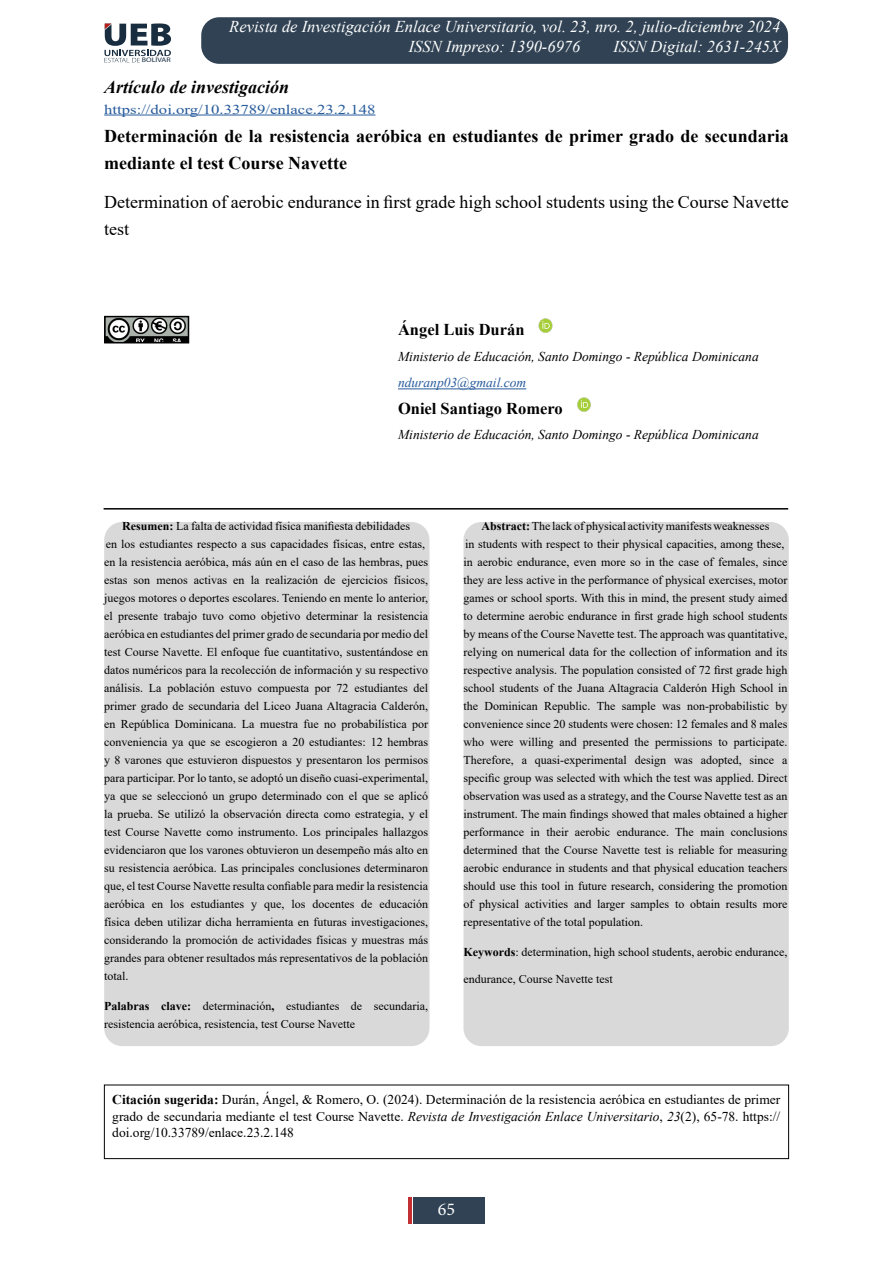
<style>
.page{position:relative;width:893px;height:1263px;background:#fff}
.page>*{position:absolute;margin:0;border:0;box-sizing:border-box;transform-origin:0 0}
.t1{font:700 18px/27px "Times New Roman";color:#000}
.t2{font:18px/27px "Times New Roman";color:#000}
.t3{font:italic 700 18px "Times New Roman";color:#000}
.t4{font:18px "Minion Pro";color:#fff}
.t5{font:italic 16.5px/19.8px "Times New Roman";color:#fff}
.t6{font:700 16.5px "Times New Roman";color:#000}
.t7{font:13.5px/16.2px "Times New Roman";color:#000;text-align:justify}
.t8{font:italic 13.5px "Times New Roman";color:#000}
.t9{font:13.5px "Times New Roman";color:#275b9b;scale:1.24 1}
.t10{font:italic 13.5px "Times New Roman";color:#275b9b}
.t11{font:12px/18px "Times New Roman";color:#000}
.t12{font:6.6px "Myriad Pro";color:#162d40;scale:1.22 1}
.s1{font-weight:700}
.s2{font-style:italic}
</style>
<div class="page">
<div style="left:201px;top:17px;width:587px;height:47px;background:#304253;border-radius:18px"></div>
<div style="left:414px;top:1197px;width:71px;height:27px;background:#304253"></div>
<svg style="left:104px;top:23px;width:67px;height:39px"></svg>
<hr style="left:408px;top:1197px;width:3px;height:27px;background:#be181a">
<div style="left:463px;top:522px;width:326px;height:524px;background:#d9d9d9;border-radius:18px"></div>
<div style="left:104px;top:522px;width:325px;height:524px;background:#d9d9d9;border-radius:18px"></div>
<img style="left:107px;top:319px;width:79px;height:21px">
<div style="left:104px;top:316px;width:85px;height:27px;border:2px solid #000"></div>
<hr style="left:398px;top:389px;width:128px;height:1px;background:#275b9b">
<img style="left:538px;top:318px;width:15px;height:15px">
<img style="left:577px;top:397px;width:14px;height:15px">
<hr style="left:104px;top:115px;width:271px;height:1px;background:#275b9b">
<div style="left:104px;top:1085px;width:685px;height:74px;border:1px solid #000"></div>
<hr style="left:104px;top:508px;width:684px;height:1px;background:#000">
<p class="t12" style="left:142px;top:56px;width:25px">BOLÍVAR</p>
<h2 class="t5" style="left:409px;top:16px;width:373px;text-indent:-179px">Revista de Investigación Enlace Universitario, vol. 23, nro. 2, julio-diciembre 2024<br>ISSN Impreso: 1390-6976</h2>
<h2 class="t5" style="left:613px;top:36px;width:168px">ISSN Digital: 2631-245X</h2>
<h1 class="t3" style="left:104px;top:74px;width:187px">Artículo de investigación</h1>
<p class="t9" style="left:104px;top:99px;width:220px">https://doi.org/10.33789/enlace.23.2.148</p>
<h1 class="t1" style="left:104px;top:122px;width:686px">Determinación de la resistencia aeróbica en estudiantes de primer grado de secundaria mediante el test Course Navette</h1>
<h1 class="t2" style="left:104px;top:188px;width:686px">Determination of aerobic endurance in first grade high school students using the Course Navette test</h1>
<h2 class="t6" style="left:398px;top:318px;width:128px">Ángel Luis Durán</h2>
<p class="t8" style="left:398px;top:347px;width:362px">Ministerio de Educación, Santo Domingo - República Dominicana</p>
<p class="t10" style="left:398px;top:374px;width:130px">nduranp03@gmail.com</p>
<h2 class="t6" style="left:398px;top:397px;width:166px">Oniel Santiago Romero</h2>
<p class="t8" style="left:398px;top:426px;width:362px">Ministerio de Educación, Santo Domingo - República Dominicana</p>
<p class="t11" style="left:104px;top:517px;width:326px;text-indent:18px"><span class="s1">Resumen:</span> La falta de actividad física manifiesta debilidades<br>en los estudiantes respecto a sus capacidades físicas, entre estas, en la resistencia aeróbica, más aún en el caso de las hembras, pues estas son menos activas en la realización de ejercicios físicos, juegos motores o deportes escolares. Teniendo en mente lo anterior, el presente trabajo tuvo como objetivo determinar la resistencia aeróbica en estudiantes del primer grado de secundaria por medio del test Course Navette. El enfoque fue cuantitativo, sustentándose en datos numéricos para la recolección de información y su respectivo análisis. La población estuvo compuesta por 72 estudiantes del primer grado de secundaria del Liceo Juana Altagracia Calderón, en República Dominicana. La muestra fue no probabilística por conveniencia ya que se escogieron a 20 estudiantes: 12 hembras y 8 varones que estuvieron dispuestos y presentaron los permisos para participar. Por lo tanto, se adoptó un diseño cuasi-experimental, ya que se seleccionó un grupo determinado con el que se aplicó la prueba. Se utilizó la observación directa como estrategia, y el test Course Navette como instrumento. Los principales hallazgos evidenciaron que los varones obtuvieron un desempeño más alto en su resistencia aeróbica. Las principales conclusiones determinaron que, el test Course Navette resulta confiable para medir la resistencia aeróbica en los estudiantes y que, los docentes de educación física deben utilizar dicha herramienta en futuras investigaciones, considerando la promoción de actividades físicas y muestras más grandes para obtener resultados más representativos de la población total.</p>
<p class="t11" style="left:104px;top:997px;width:326px"><span class="s1">Palabras clave:</span> determinación<span class="s1">,</span> estudiantes de secundaria, resistencia aeróbica, resistencia, test Course Navette</p>
<p class="t11" style="left:463px;top:517px;width:326px;text-indent:18px"><span class="s1">Abstract:</span> The lack of physical activity manifests weaknesses<br>in students with respect to their physical capacities, among these, in aerobic endurance, even more so in the case of females, since they are less active in the performance of physical exercises, motor games or school sports. With this in mind, the present study aimed to determine aerobic endurance in first grade high school students by means of the Course Navette test. The approach was quantitative, relying on numerical data for the collection of information and its respective analysis. The population consisted of 72 first grade high school students of the Juana Altagracia Calderón High School in the Dominican Republic. The sample was non-probabilistic by convenience since 20 students were chosen: 12 females and 8 males who were willing and presented the permissions to participate.<br>Therefore, a quasi-experimental design was adopted, since a specific group was selected with which the test was applied. Direct observation was used as a strategy, and the Course Navette test as an instrument. The main findings showed that males obtained a higher performance in their aerobic endurance. The main conclusions determined that the Course Navette test is reliable for measuring aerobic endurance in students and that physical education teachers should use this tool in future research, considering the promotion of physical activities and larger samples to obtain results more representative of the total population.</p>
<p class="t11" style="left:463px;top:943px;width:326px"><span class="s1">Keywords</span>: determination, high school students, aerobic endurance,</p>
<p class="t11" style="left:463px;top:970px;width:151px">endurance, Course Navette test</p>
<p class="t7" style="left:112px;top:1091px;width:669px"><span class="s1">Citación sugerida:</span> Durán, Ángel, &amp; Romero, O. (2024). Determinación de la resistencia aeróbica en estudiantes de primer grado de secundaria mediante el test Course Navette. <span class="s2">Revista de Investigación Enlace Universitario</span>, <span class="s2">23</span>(2), 65-78. https:// doi.org/10.33789/enlace.23.2.148</p>
<h1 class="t4" style="left:438px;top:1197px;width:19px">65</h1>
</div>
